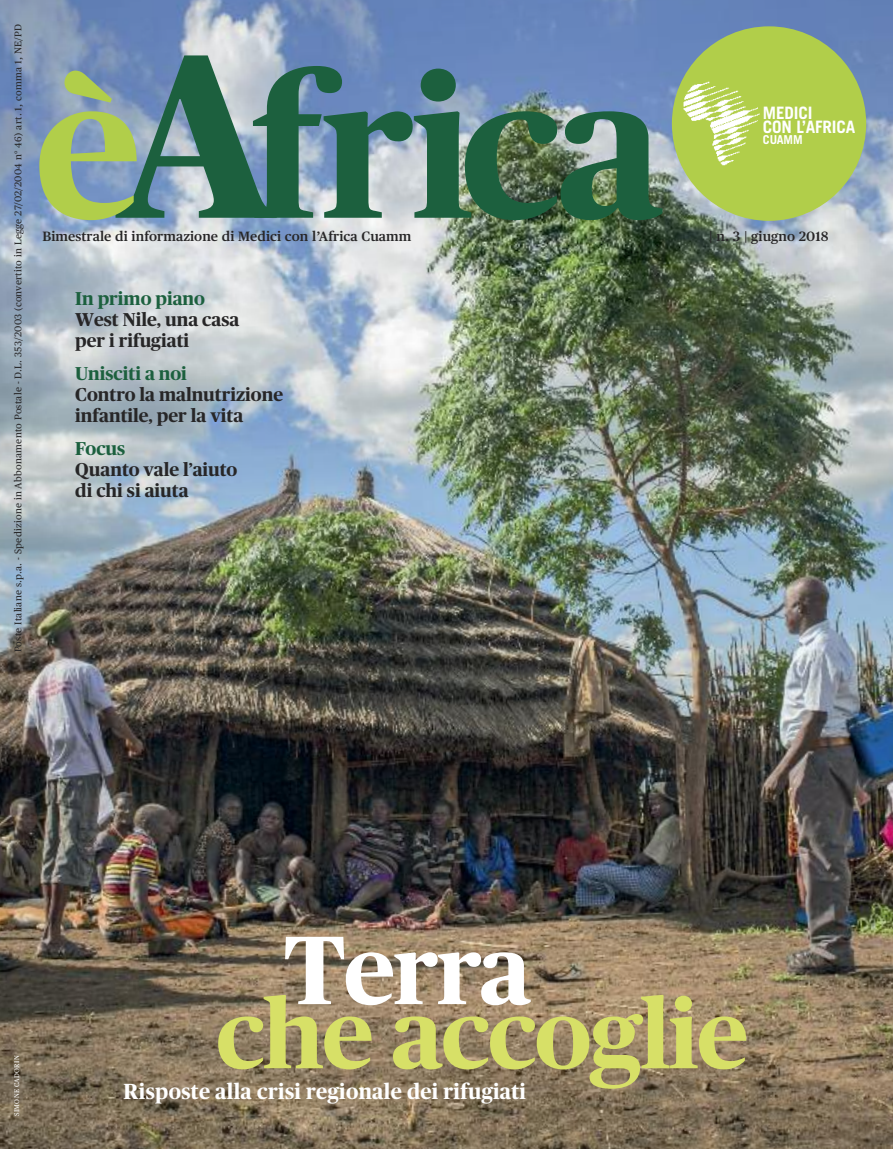
<style>
.page{position:relative;width:893px;height:1149px;background:#fff}
.page>*{position:absolute;margin:0;border:0;box-sizing:border-box;transform-origin:0 0}
.t1{font:700 97.05px "Publico Headline";letter-spacing:-.015em;color:#d7e067}
.t2{font:700 97.05px "Publico Headline";letter-spacing:-.015em;color:#fff}
.t3{font:700 21.75px "Publico Headline";letter-spacing:.015em;color:#fff}
.t4{font:700 18.6px/21.1px "Publico Headline";color:#272627}
.t5{font:700 18.6px "Publico Headline";color:#1c603e}
.t6{font:700 17.1px/14.4px "Trade Gothic";letter-spacing:-.01em;color:#fff}
.t7{font:600 13.5px "Publico Text";letter-spacing:.005em;color:#272627}
.t8{font:700 12.3px "Trade Gothic";letter-spacing:-.01em;color:#fff}
.t9{font:9.75px "Publico Text";letter-spacing:.025em;color:#272627}
.t10{font:6.75px "Publico Text";letter-spacing:.04em;color:#fff}
</style>
<div class="page">
<img style="left:0;top:0;width:893px;height:1148px">
<div style="left:672px;top:26px;width:194px;height:195px;background:#b1ce4a;border-radius:50%"></div>
<img style="left:683px;top:81px;width:77px;height:85px">
<svg style="left:39px;top:55px;width:623px;height:165px;background:#668b88"></svg>
<p class="t9" style="left:14px;top:652px;width:629px;rotate:-90deg">Poste italiane s.p.a. - Spedizione in abbonamento Postale - d.L. 353/2003 (convertito in Legge 27/02/2004 n° 46) art. 1, comma 1, ne/Pd</p>
<h3 class="t7" style="left:42px;top:230px;width:371px">Bimestrale di informazione di Medici con l’Africa Cuamm</h3>
<h3 class="t5" style="left:75px;top:290px;width:131px">In primo piano</h3>
<h3 class="t4" style="left:75px;top:310px;width:166px">West Nile, una casa per i rifugiati</h3>
<h3 class="t5" style="left:75px;top:366px;width:113px">Unisciti a noi</h3>
<h3 class="t4" style="left:75px;top:385px;width:209px">Contro la malnutrizione infantile, per la vita</h3>
<h3 class="t5" style="left:75px;top:441px;width:51px">Focus</h3>
<h3 class="t4" style="left:75px;top:460px;width:164px">Quanto vale l’aiuto di chi si aiuta</h3>
<h3 class="t6" style="left:763px;top:107px;width:94px">MEDICI<br>CON L’AFRICA</h3>
<p class="t8" style="left:763px;top:135px;width:41px">CUAMM</p>
<h3 class="t7" style="left:709px;top:230px;width:121px">| n. 3 | giugno 2018</h3>
<p class="t10" style="left:14px;top:1115px;width:62px;rotate:-90deg">Simone Cadorin</p>
<h1 class="t2" style="left:284px;top:930px;width:249px">Terra</h1>
<h1 class="t1" style="left:216px;top:994px;width:533px">che accoglie</h1>
<h2 class="t3" style="left:124px;top:1081px;width:404px">Risposte alla crisi regionale dei rifugiati</h2>
</div>
